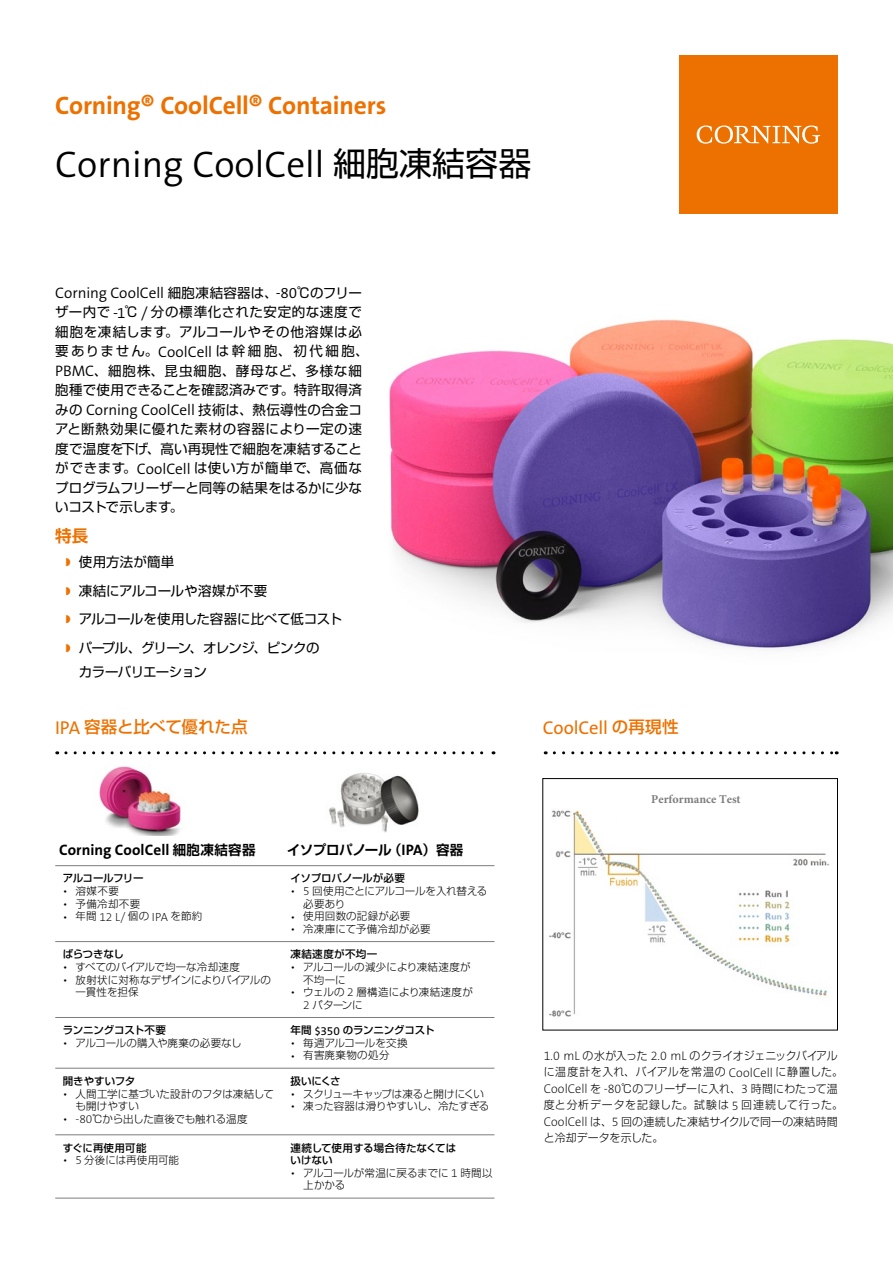
<style>
.page{position:relative;width:893px;height:1263px;background:#fff}
.page>*{position:absolute;margin:0;border:0;box-sizing:border-box;transform-origin:0 0}
.t1{font:300 37.35px "The Sans B W4";color:#000}
.t2{font:700 25.5px "The Sans B W7";letter-spacing:-.01em;color:#ed7100}
.t3{font:18.6px "The Sans B W5 Plain";letter-spacing:-.01em;color:#ed7100}
.t4{font:500 16.5px "Shin Go Pro";letter-spacing:-.01em;color:#ed7100}
.t5{font:700 16.5px "Shin Go Pro De";color:#ed7100}
.t6{font:300 15.3px "The Sans B W4";letter-spacing:-.005em;color:#000}
.t7{font:700 15.3px "The Sans B W7";color:#000}
.t8{font:13.5px/19.5px "Shin Go Pro";letter-spacing:.045em;color:#000}
.t9{font:13.5px/19.5px "Shin Go Pro";letter-spacing:.01em;color:#000;text-align:justify}
.t10{font:13.5px/28.5px "Shin Go Pro";letter-spacing:-.01em;color:#000}
.t11{font:700 13.5px "Shin Go Pro De";letter-spacing:-.03em;color:#000}
.t12{font:13.5px "Shin Go Pro";letter-spacing:-.045em;color:#000}
.t13{font:700 12px "Minion Pro";color:#7d7d7d}
.t14{font:200 11.85px "The Sans B W2";color:#000}
.t15{font:300 11.25px/16.5px "Shin Go Pro";letter-spacing:.02em;color:#000}
.t16{font:300 10.5px/12.6px "Shin Go Pro";letter-spacing:.005em;color:#000}
.t17{font:500 10.5px/12.6px "Shin Go Pro";letter-spacing:-.01em;color:#000}
.t18{font:300 10.5px/12.6px "Shin Go Pro";letter-spacing:-.015em;color:#000}
.t19{font:300 10.5px "Shin Go Pro";letter-spacing:-.025em;color:#000}
.t20{font:300 10.5px "Shin Go Pro";letter-spacing:-.02em;color:#000}
.t21{font:300 10.5px "Shin Go Pro";letter-spacing:.025em;color:#000}
.t22{font:300 10.5px "Shin Go Pro";letter-spacing:.03em;color:#000}
.t23{font:500 10.5px "Shin Go Pro";letter-spacing:-.055em;color:#000}
.t24{font:500 10.5px "Shin Go Pro";letter-spacing:.045em;color:#000}
.s1{font-family:"Shin Go Pro";font-weight:400;font-size:33px}
.s2{font-family:"Shin Go Pro";font-weight:400;font-size:13.5px}
.s3{font-family:"The Sans B W4";font-weight:300;font-size:15.3px}
.s4{color:#ed7100}
.s5{font-family:"The Sans B W5 Plain";font-weight:400;font-size:18.6px}
.s6{font-family:"Shin Go Pro";font-weight:500;font-size:16.5px}
.s7{font-family:"Shin Go Pro De";font-size:13.5px}
.s8{font-family:"The Sans B W7";font-size:15.3px}
.s9{font-family:"The Sans B W2";font-weight:200;font-size:11.85px}
.s10{font-family:"Shin Go Pro";font-weight:300;font-size:10.5px}
.s11{font-family:"The Sans B W5 Plain";font-weight:400;font-size:11.85px}
.s12{font-family:"The Sans B W2";font-weight:200;font-size:12.75px}
</style>
<div class="page">
<img style="left:389px;top:319px;width:504px;height:331px">
<hr style="left:55px;top:865px;width:228px;height:1px;background:#7d7d7d">
<hr style="left:55px;top:1017px;width:228px;height:1px;background:#7d7d7d">
<hr style="left:55px;top:1134px;width:228px;height:1px;background:#7d7d7d">
<hr style="left:55px;top:1198px;width:228px;height:1px;background:#7d7d7d">
<hr style="left:283px;top:865px;width:211px;height:1px;background:#7d7d7d">
<hr style="left:283px;top:1017px;width:211px;height:1px;background:#7d7d7d">
<hr style="left:283px;top:1134px;width:211px;height:1px;background:#7d7d7d">
<hr style="left:283px;top:1198px;width:211px;height:1px;background:#7d7d7d">
<hr style="left:55px;top:941px;width:228px;height:1px;background:#7d7d7d">
<hr style="left:283px;top:941px;width:211px;height:1px;background:#7d7d7d">
<hr style="left:55px;top:1068px;width:228px;height:1px;background:#7d7d7d">
<hr style="left:283px;top:1068px;width:211px;height:1px;background:#7d7d7d">
<img style="left:329px;top:773px;width:90px;height:59px">
<img style="left:99px;top:766px;width:82px;height:70px">
<svg style="left:66px;top:751px;width:428px;height:3px"></svg>
<svg style="left:554px;top:751px;width:283px;height:3px"></svg>
<img style="left:549px;top:810px;width:282px;height:207px">
<div style="left:543px;top:778px;width:295px;height:252px;border:1px solid #000"></div>
<div style="left:679px;top:55px;width:159px;height:159px;background:#ed7100"></div>
<svg style="left:697px;top:125px;width:123px;height:19px"></svg>
<h2 class="t2" style="left:55px;top:89px;width:333px">Corning® CoolCell® Containers</h2>
<h1 class="t1" style="left:55px;top:140px;width:478px">Corning CoolCell <span class="s1">細胞凍結容器</span></h1>
<h3 class="t6" style="left:55px;top:283px;width:308px">Corning CoolCell <span class="s2">細胞凍結容器は、</span>-80<span class="s2">℃のフリー</span></h3>
<p class="t8" style="left:55px;top:301px;width:315px">ザー内で <span class="s3">-1</span>℃ <span class="s3">/</span> 分の標準化された安定的な速度で細胞を凍結します。アルコールやその他溶媒は必要ありません。<span class="s3">CoolCell</span> は幹細胞、初代細胞、<br><span class="s3">PBMC</span>、細胞株、昆虫細胞、酵母など、多様な細胞種で使用できることを確認済みです。特許取得済</p>
<h3 class="t6" style="left:55px;top:400px;width:308px"><span class="s2">みの</span> Corning CoolCell <span class="s2">技術は、熱伝導性の合金コ</span></h3>
<p class="t9" style="left:55px;top:418px;width:308px">アと断熱効果に優れた素材の容器により一定の速度で温度を下げ、高い再現性で細胞を凍結することができます。<span class="s3">CoolCell</span> は使い方が簡単で、高価なプログラムフリーザーと同等の結果をはるかに少ないコストで示します。</p>
<h3 class="t5" style="left:55px;top:522px;width:35px">特長</h3>
<p class="t10" style="left:66px;top:546px;width:278px"><span class="s4">◗</span> 使用方法が簡単<br><span class="s4">◗</span> 凍結にアルコールや溶媒が不要<br><span class="s4">◗</span> アルコールを使用した容器に比べて低コスト<span class="s4">◗</span> パープル、グリーン、オレンジ、ピンクの</p>
<p class="t12" style="left:79px;top:660px;width:130px">カラーバリエーション</p>
<h3 class="t4" style="left:55px;top:713px;width:194px"><span class="s5">IPA</span> 容器と比べて優れた点</h3>
<h3 class="t3" style="left:543px;top:716px;width:137px">CoolCell <span class="s6">の再現性</span></h3>
<h3 class="t7" style="left:59px;top:840px;width:198px">Corning CoolCell <span class="s7">細胞凍結容器</span></h3>
<p class="t11" style="left:287px;top:839px;width:178px">イソプロパノール（<span class="s8">IPA</span>）容器</p>
<p class="t23" style="left:63px;top:870px;width:82px">アルコールフリー</p>
<p class="t16" style="left:63px;top:883px;width:58px"><span class="s9">•</span> 溶媒不要</p>
<p class="t16" style="left:63px;top:896px;width:79px"><span class="s9">•</span> 予備冷却不要</p>
<p class="t14" style="left:63px;top:909px;width:141px">• <span class="s10">年間</span> 12 L/ <span class="s10">個の</span> IPA <span class="s10">を節約</span></p>
<p class="t17" style="left:290px;top:871px;width:116px">イソプロパノールが必要</p>
<p class="t18" style="left:303px;top:883px;width:186px;text-indent:-13px"><span class="s9">• 5</span> 回使用ごとにアルコールを入れ替える必要あり</p>
<p class="t21" style="left:290px;top:907px;width:121px"><span class="s9">•</span> 使用回数の記録が必要</p>
<p class="t16" style="left:290px;top:921px;width:142px"><span class="s9">•</span> 冷凍庫にて予備冷却が必要</p>
<p class="t17" style="left:63px;top:947px;width:63px">ばらつきなし</p>
<p class="t20" style="left:63px;top:958px;width:179px"><span class="s9">•</span> すべてのバイアルで均一な冷却速度</p>
<p class="t16" style="left:76px;top:972px;width:197px;text-indent:-13px"><span class="s9">•</span> 放射状に対称なデザインによりバイアルの一貫性を担保</p>
<p class="t17" style="left:63px;top:1023px;width:105px">ランニングコスト不要</p>
<p class="t16" style="left:63px;top:1035px;width:180px"><span class="s9">•</span> アルコールの購入や廃棄の必要なし</p>
<p class="t17" style="left:63px;top:1073px;width:74px">開きやすいフタ</p>
<p class="t16" style="left:76px;top:1086px;width:200px;text-indent:-13px"><span class="s9">•</span> 人間工学に基づいた設計のフタは凍結しても開けやすい</p>
<p class="t16" style="left:63px;top:1111px;width:186px"><span class="s9">• -80</span>℃から出した直後でも触れる温度</p>
<p class="t17" style="left:63px;top:1140px;width:85px">すぐに再使用可能</p>
<p class="t16" style="left:63px;top:1152px;width:118px"><span class="s9">• 5</span> 分後には再使用可能</p>
<p class="t24" style="left:290px;top:946px;width:88px">凍結速度が不均一</p>
<p class="t16" style="left:303px;top:959px;width:169px;text-indent:-13px"><span class="s9">•</span> アルコールの減少により凍結速度が不均一に</p>
<p class="t16" style="left:303px;top:984px;width:171px;text-indent:-13px"><span class="s9">•</span> ウェルの <span class="s9">2</span> 層構造により凍結速度が<br><span class="s9">2</span> パターンに</p>
<p class="t17" style="left:290px;top:1023px;width:146px">年間 <span class="s11">$350</span> のランニングコスト</p>
<p class="t16" style="left:290px;top:1035px;width:119px"><span class="s9">•</span> 毎週アルコールを交換</p>
<p class="t22" style="left:290px;top:1047px;width:101px"><span class="s9">•</span> 有害廃棄物の処分</p>
<p class="t17" style="left:290px;top:1073px;width:52px">扱いにくさ</p>
<p class="t19" style="left:290px;top:1085px;width:195px"><span class="s9">•</span> スクリューキャップは凍ると開けにくい</p>
<p class="t16" style="left:290px;top:1098px;width:200px"><span class="s9">•</span> 凍った容器は滑りやすいし、冷たすぎる</p>
<p class="t17" style="left:290px;top:1140px;width:167px">連続して使用する場合待たなくてはいけない</p>
<p class="t16" style="left:303px;top:1165px;width:191px;text-indent:-13px"><span class="s9">•</span> アルコールが常温に戻るまでに <span class="s9">1</span> 時間以上かかる</p>
<p class="t13" style="left:651px;top:791px;width:91px">Performance Test</p>
<p class="t15" style="left:544px;top:1046px;width:301px"><span class="s12">1.0 mL</span> の水が入った <span class="s12">2.0 mL</span> のクライオジェニックバイアルに温度計を入れ、バイアルを常温の <span class="s12">CoolCell</span> に静置した。<br><span class="s12">CoolCell</span> を <span class="s12">-80</span>℃のフリーザーに入れ、<span class="s12">3</span> 時間にわたって温度と分析データを記録した。試験は <span class="s12">5</span> 回連続して行った。<br><span class="s12">CoolCell</span> は、<span class="s12">5</span> 回の連続した凍結サイクルで同一の凍結時間と冷却データを示した。</p>
</div>
